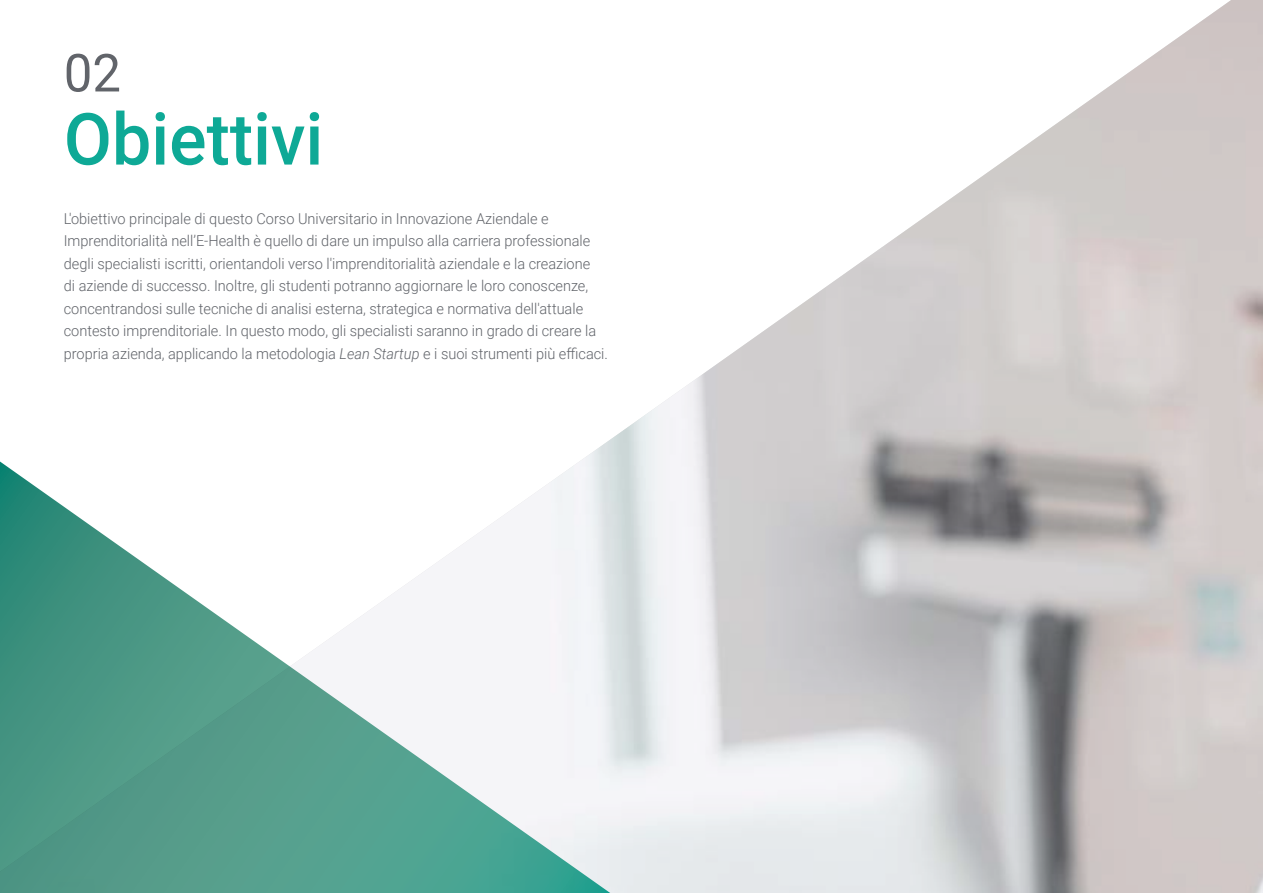
<style>
.page{position:relative;width:1263px;height:893px;background:#fff}
.page>*{position:absolute;margin:0;border:0;box-sizing:border-box;transform-origin:0 0}
.t1{font:500 72px "Roboto";color:#0ea996}
.t2{font:52.5px "Roboto";color:#61646a}
.t3{font:300 15px/22.5px "Roboto";color:#61646a}
.s1{font-style:italic}
</style>
<div class="page">
<img style="left:601px;top:0;width:662px;height:893px">
<svg style="left:0;top:446px;width:640px;height:447px"></svg>
<h2 class="t2" style="left:64px;top:36px;width:59px">02</h2>
<h1 class="t1" style="left:64px;top:89px;width:261px">Obiettivi</h1>
<p class="t3" style="left:64px;top:207px;width:546px">L'obiettivo principale di questo Corso Universitario in Innovazione Aziendale e Imprenditorialità nell’E-Health è quello di dare un impulso alla carriera professionale degli specialisti iscritti, orientandoli verso l'imprenditorialità aziendale e la creazione<br>di aziende di successo. Inoltre, gli studenti potranno aggiornare le loro conoscenze, concentrandosi sulle tecniche di analisi esterna, strategica e normativa dell'attuale contesto imprenditoriale. In questo modo, gli specialisti saranno in grado di creare la propria azienda, applicando la metodologia <span class="s1">Lean Startup</span> e i suoi strumenti più efficaci.</p>
</div>
